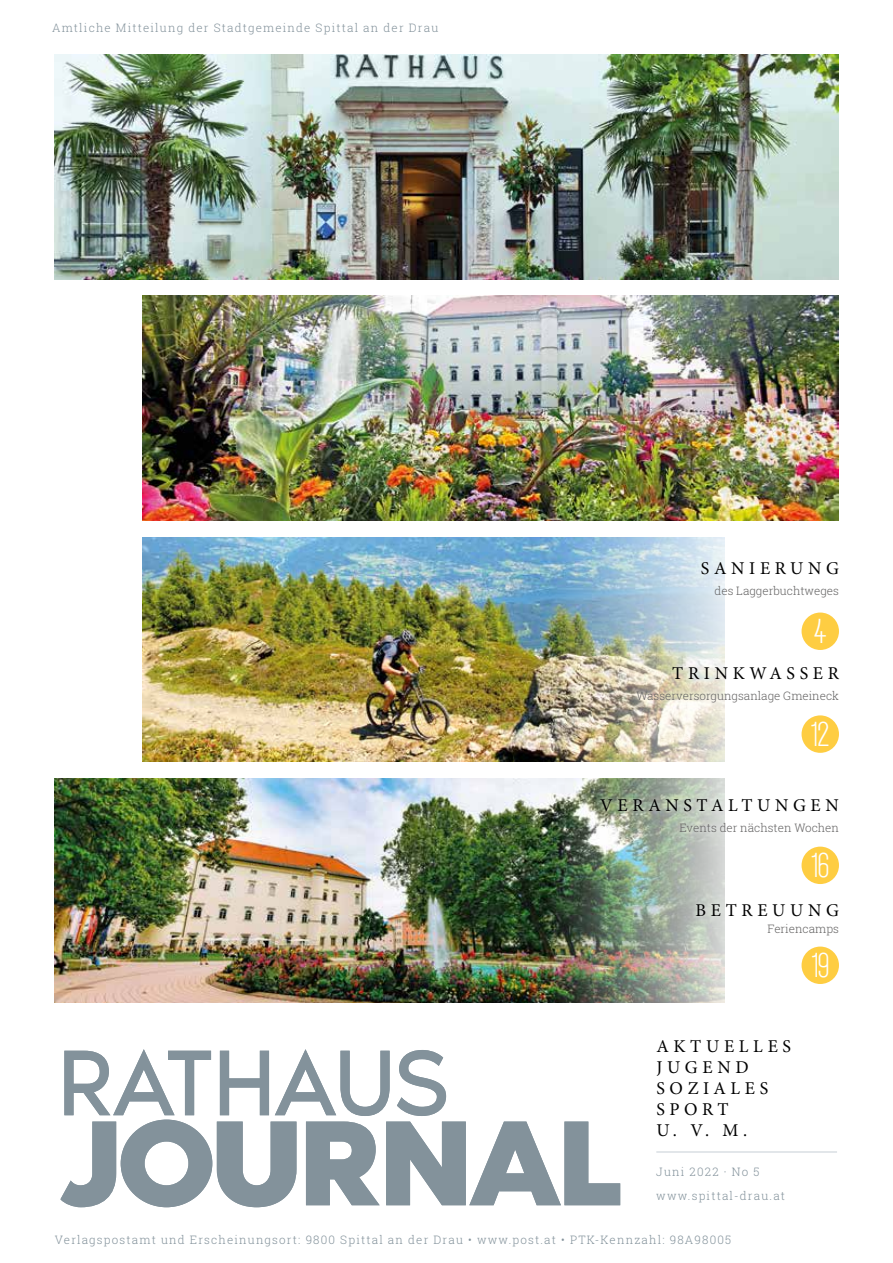
<style>
.page{position:relative;width:893px;height:1263px;background:#fff}
.page>*{position:absolute;margin:0;border:0;box-sizing:border-box;transform-origin:0 0}
.t1{font:700 124.5px "Noir Pro";letter-spacing:-.025em;color:#83929b}
.t2{font:96px "Noir Pro";letter-spacing:-.02em;color:#83929b}
.t3{font:36px "Vegas Nova";color:#fff}
.t4{font:18px/21px "Minion Pro";letter-spacing:.26em;color:#000}
.t5{font:300 11.7px/24px "Roboto Slab";letter-spacing:.1em;color:#83929b}
.t6{font:300 11.7px "Roboto Slab";color:#646363}
</style>
<div class="page">
<hr style="left:656px;top:1151px;width:181px;height:1px;background:#ccd4da">
<img style="left:55px;top:55px;width:784px;height:224px">
<img style="left:142px;top:296px;width:697px;height:225px">
<img style="left:142px;top:537px;width:407px;height:225px">
<img style="left:55px;top:778px;width:494px;height:225px">
<img style="left:549px;top:537px;width:176px;height:466px">
<img style="left:594px;top:555px;width:245px;height:387px">
<div style="left:801px;top:715px;width:38px;height:38px;background:#fecd42;border-radius:50%"></div>
<div style="left:801px;top:847px;width:38px;height:37px;background:#fecd42;border-radius:50%"></div>
<div style="left:801px;top:946px;width:38px;height:38px;background:#fecd42;border-radius:50%"></div>
<p class="t5" style="left:52px;top:15px;width:388px">Amtliche Mitteilung der Stadtgemeinde Spittal an der Drau</p>
<h3 class="t4" style="left:701px;top:558px;width:140px">SANIERUNG</h3>
<p class="t6" style="left:714px;top:583px;width:126px">des Laggerbuchtweges</p>
<h3 class="t3" style="left:813px;top:612px;width:16px">4</h3>
<h3 class="t4" style="left:672px;top:663px;width:168px">TRINKWASSER</h3>
<p class="t6" style="left:636px;top:688px;width:204px">Wasserversorgungsanlage Gmeineck</p>
<h3 class="t3" style="left:810px;top:715px;width:21px">12</h3>
<h3 class="t4" style="left:600px;top:795px;width:240px">VERANSTALTUNGEN</h3>
<p class="t6" style="left:679px;top:820px;width:161px">Events der nächsten Wochen</p>
<h3 class="t3" style="left:810px;top:846px;width:21px">16</h3>
<h3 class="t4" style="left:696px;top:900px;width:145px">BETREUUNG</h3>
<p class="t6" style="left:767px;top:921px;width:73px">Feriencamps</p>
<h3 class="t3" style="left:811px;top:946px;width:20px">19</h3>
<h2 class="t2" style="left:57px;top:1009px;width:394px">RATHAUS</h2>
<h1 class="t1" style="left:57px;top:1062px;width:567px">JOURNAL</h1>
<h3 class="t4" style="left:656px;top:1035px;width:136px">AKTUELLES<br>JUGEND<br>SOZIALES<br>SPORT<br>U. V. M.</h3>
<p class="t5" style="left:656px;top:1159px;width:130px">Juni 2022 · No 5 www.spittal-drau.at</p>
<p class="t5" style="left:55px;top:1227px;width:678px">Verlagspostamt und Erscheinungsort: 9800 Spittal an der Drau • www.post.at • PTK-Kennzahl: 98A98005</p>
</div>
